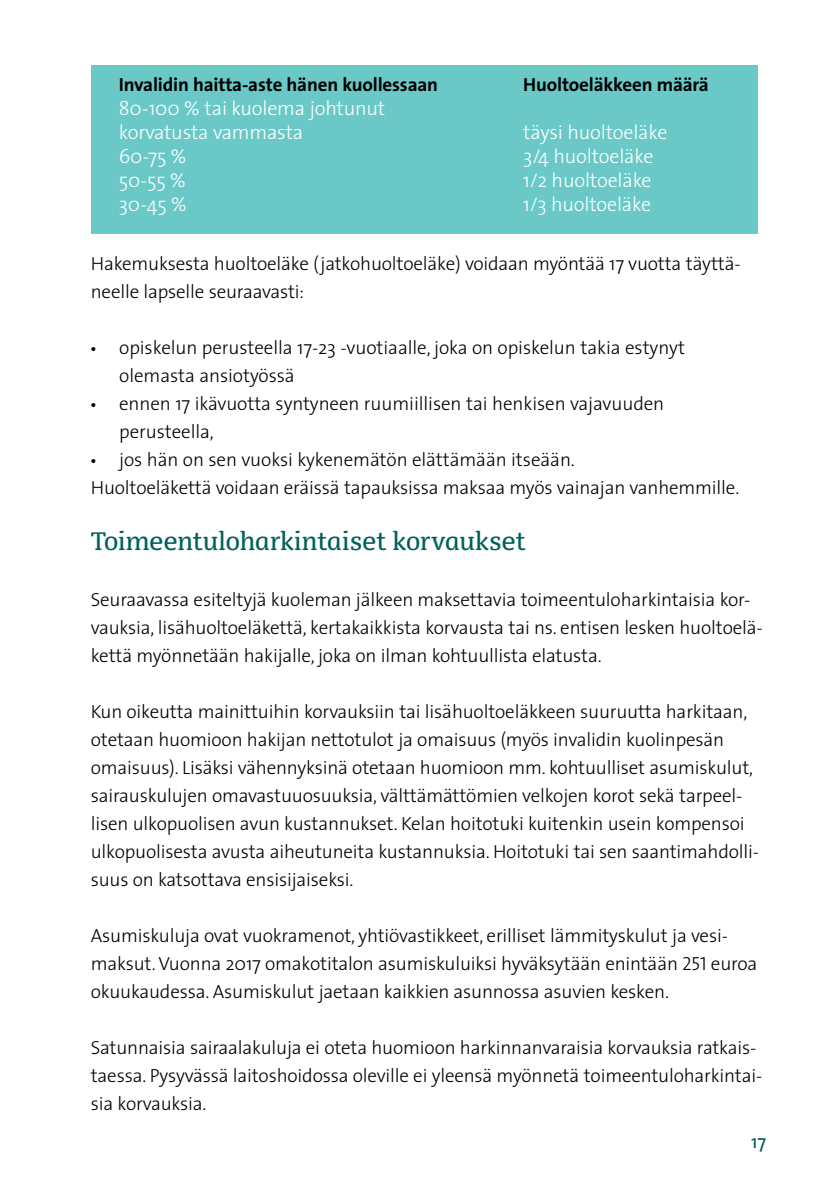
<style>
.page{position:relative;width:840px;height:1191px;background:#fff}
.page>*{position:absolute;margin:0;border:0;box-sizing:border-box;transform-origin:0 0}
.t1{font:24px "Dancer Serif";letter-spacing:-.01em;color:#00605d}
.t2{font:300 20px/24px "The Sans";letter-spacing:-.01em;color:#fff}
.t3{font:300 19px/28px "The Sans";letter-spacing:-.01em;color:#000}
.t4{font:700 19px "The Sans";letter-spacing:-.01em;color:#000}
.t5{font:19px "The Sans";color:#00605d}
.s1{font-family:"Myriad Pro";font-weight:400}
.s2{font-family:"The Sans Light Caps";font-weight:400}
</style>
<div class="page">
<div style="left:91px;top:65px;width:666px;height:168px;background:#6ac9c7"></div>
<p class="t4" style="left:119px;top:69px;width:320px">Invalidin haitta-aste hänen kuollessaan</p>
<p class="t4" style="left:523px;top:69px;width:187px">Huoltoeläkkeen määrä</p>
<p class="t2" style="left:119px;top:96px;width:268px">80-100 % tai kuolema johtunut korvatusta vammasta</p>
<p class="t2" style="left:523px;top:120px;width:146px">täysi huoltoeläke</p>
<p class="t2" style="left:119px;top:144px;width:69px">60-75 %</p>
<p class="t2" style="left:523px;top:144px;width:132px">3/4 huoltoeläke</p>
<p class="t2" style="left:119px;top:168px;width:69px">50-55 %</p>
<p class="t2" style="left:523px;top:168px;width:130px">1/2 huoltoeläke</p>
<p class="t2" style="left:119px;top:192px;width:70px">30-45 %</p>
<p class="t2" style="left:523px;top:192px;width:129px">1/3 huoltoeläke</p>
<p class="t3" style="left:91px;top:249px;width:651px">Hakemuksesta huoltoeläke (jatkohuoltoeläke) voidaan myöntää 17 vuotta täyttä&shy;neelle lapselle seuraavasti:</p>
<p class="t3" style="left:119px;top:333px;width:567px;text-indent:-28px"><span class="s1">•</span> opiskelun perusteella 17-23 -vuotiaalle, joka on opiskelun takia estynyt olemasta ansiotyössä</p>
<p class="t3" style="left:119px;top:389px;width:546px;text-indent:-28px"><span class="s1">•</span> ennen 17 ikävuotta syntyneen ruumiillisen tai henkisen vajavuuden perusteella,</p>
<p class="t3" style="left:91px;top:445px;width:649px"><span class="s1">•</span> jos hän on sen vuoksi kykenemätön elättämään itseään.<br>Huoltoeläkettä voidaan eräissä tapauksissa maksaa myös vainajan vanhemmille.</p>
<p class="t1" style="left:91px;top:526px;width:436px">Toimeentuloharkintaiset korvaukset</p>
<p class="t3" style="left:91px;top:585px;width:673px">Seuraavassa esiteltyjä kuoleman jälkeen maksettavia toimeentuloharkintaisia kor&shy;vauksia, lisähuoltoeläkettä, kertakaikkista korvausta tai ns. entisen lesken huoltoelä&shy;kettä myönnetään hakijalle, joka on ilman kohtuullista elatusta.</p>
<p class="t3" style="left:91px;top:697px;width:669px">Kun oikeutta mainittuihin korvauksiin tai lisähuoltoeläkkeen suuruutta harkitaan, otetaan huomioon hakijan nettotulot ja omaisuus (myös invalidin kuolinpesän omaisuus). Lisäksi vähennyksinä otetaan huomioon mm. kohtuulliset asumiskulut, sairauskulujen omavastuuosuuksia, välttämättömien velkojen korot sekä tarpeel&shy;lisen ulkopuolisen avun kustannukset. Kelan hoitotuki kuitenkin usein kompensoi ulkopuolisesta avusta aiheutuneita kustannuksia. Hoitotuki tai sen saantimahdolli&shy;suus on katsottava ensisijaiseksi.</p>
<p class="t3" style="left:91px;top:921px;width:667px">Asumiskuluja ovat vuokramenot, yhtiövastikkeet, erilliset lämmityskulut ja vesi&shy;maksut. Vuonna 2017 omakotitalon asumiskuluiksi hyväksytään enintään <span class="s2">251</span> euroa okuukaudessa. Asumiskulut jaetaan kaikkien asunnossa asuvien kesken.</p>
<p class="t3" style="left:91px;top:1033px;width:672px">Satunnaisia sairaalakuluja ei oteta huomioon harkinnanvaraisia korvauksia ratkais&shy;taessa. Pysyvässä laitoshoidossa oleville ei yleensä myönnetä toimeentuloharkintai&shy;sia korvauksia.</p>
<p class="t5" style="left:750px;top:1126px;width:17px">17</p>
</div>
